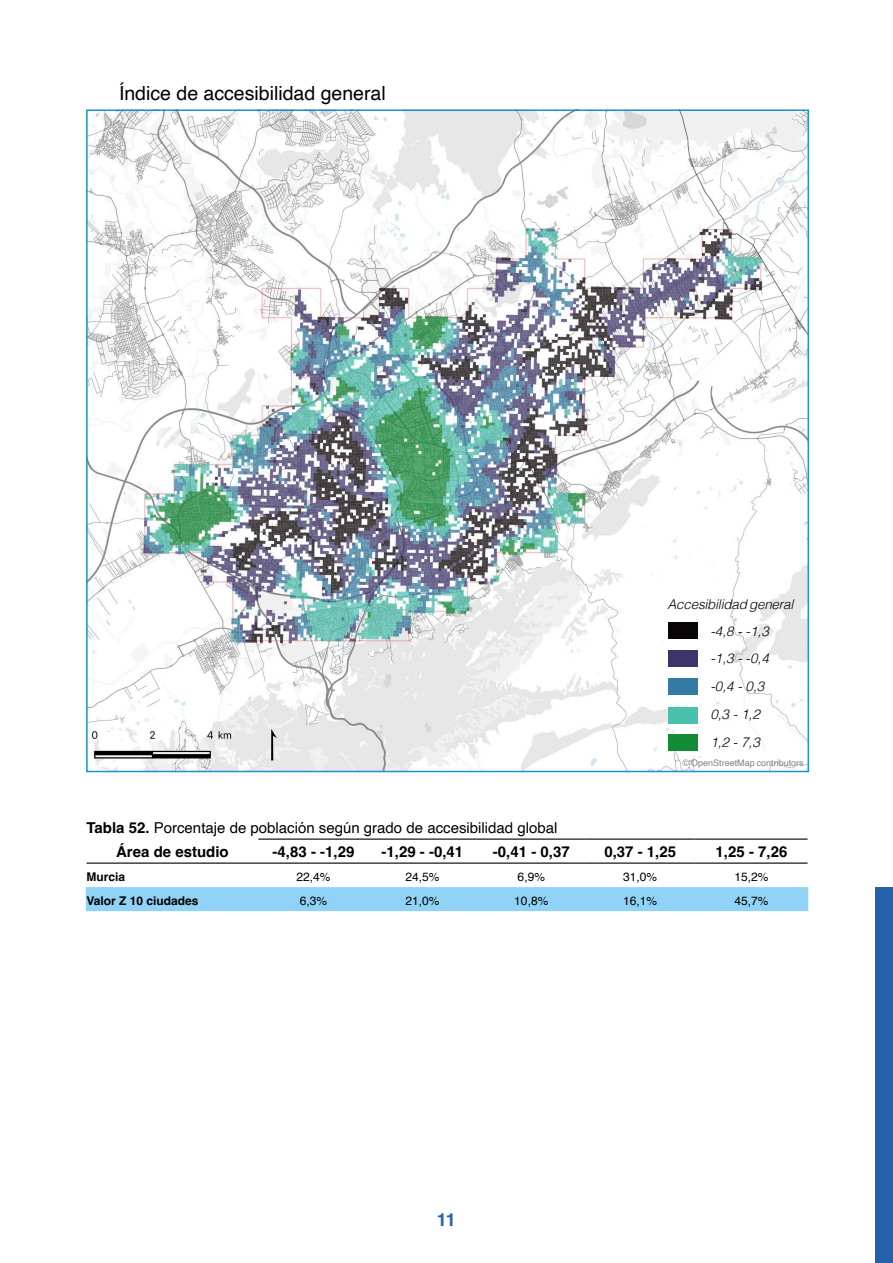
<style>
.page{position:relative;width:893px;height:1263px;background:#fff}
.page>*{position:absolute;margin:0;border:0;box-sizing:border-box;transform-origin:0 0}
.titol_mapa{font:19.5px "Helvetica";color:#000}
.t1{font:700 18px "Helvetica";color:#2560ab}
.t2{font:700 15px "Helvetica";color:#000}
.t3{font:15px "Helvetica";color:#000}
.cos_mapes{font:italic 300 13.5px "Helvetica";letter-spacing:-.015em;color:#000}
.t4{font:12px "Helvetica";color:#000}
.t5{font:700 12px "Helvetica";color:#000}
.titol_mapa-2{font:9px "Helvetica";color:#828285}
.s1{font-weight:700}
</style>
<div class="page">
<div style="left:876px;top:887px;width:17px;height:376px;background:#2560ab"></div>
<img style="left:86px;top:112px;width:722px;height:661px">
<div style="left:668px;top:622px;width:29px;height:17px;background:#070506"></div>
<div style="left:668px;top:650px;width:29px;height:17px;background:#3d346b"></div>
<div style="left:668px;top:678px;width:29px;height:17px;background:#337ba4"></div>
<div style="left:668px;top:707px;width:29px;height:17px;background:#4ac1ad"></div>
<div style="left:668px;top:734px;width:29px;height:17px;background:#128b37"></div>
<div style="left:86px;top:887px;width:722px;height:24px;background:#90d3f6"></div>
<hr style="left:258px;top:838px;width:110px;height:2px;background:#000">
<hr style="left:368px;top:838px;width:109px;height:2px;background:#000">
<hr style="left:477px;top:838px;width:109px;height:2px;background:#000">
<hr style="left:586px;top:838px;width:109px;height:2px;background:#000">
<hr style="left:695px;top:838px;width:112px;height:2px;background:#000">
<hr style="left:87px;top:862px;width:172px;height:2px;background:#000">
<hr style="left:259px;top:862px;width:109px;height:2px;background:#000">
<hr style="left:368px;top:862px;width:109px;height:2px;background:#000">
<hr style="left:477px;top:862px;width:109px;height:2px;background:#000">
<hr style="left:586px;top:862px;width:109px;height:2px;background:#000">
<hr style="left:695px;top:862px;width:112px;height:2px;background:#000">
<p class="titol_mapa" style="left:119px;top:78px;width:268px">Índice de accesibilidad general</p>
<p class="cos_mapes" style="left:668px;top:592px;width:127px">Accesibilidad general</p>
<p class="cos_mapes" style="left:710px;top:619px;width:60px">-4,8 - -1,3</p>
<p class="cos_mapes" style="left:710px;top:647px;width:60px">-1,3 - -0,4</p>
<p class="cos_mapes" style="left:710px;top:675px;width:56px">-0,4 - 0,3</p>
<p class="cos_mapes" style="left:710px;top:703px;width:51px">0,3 - 1,2</p>
<p class="cos_mapes" style="left:710px;top:730px;width:51px">1,2 - 7,3</p>
<p class="titol_mapa-2" style="left:682px;top:756px;width:123px">© OpenStreetMap contributors</p>
<p class="t3" style="left:87px;top:816px;width:472px"><span class="s1">Tabla 52.</span> Porcentaje de población según grado de accesibilidad global</p>
<p class="t2" style="left:116px;top:843px;width:114px">Área de estudio</p>
<p class="t2" style="left:273px;top:843px;width:83px">-4,83 - -1,29</p>
<p class="t2" style="left:382px;top:843px;width:83px">-1,29 - -0,41</p>
<p class="t2" style="left:493px;top:843px;width:78px">-0,41 - 0,37</p>
<p class="t2" style="left:604px;top:843px;width:73px">0,37 - 1,25</p>
<p class="t2" style="left:716px;top:843px;width:73px">1,25 - 7,26</p>
<p class="t5" style="left:87px;top:869px;width:40px">Murcia</p>
<p class="t4" style="left:296px;top:868px;width:36px">22,4%</p>
<p class="t4" style="left:405px;top:868px;width:36px">24,5%</p>
<p class="t4" style="left:518px;top:868px;width:29px">6,9%</p>
<p class="t4" style="left:623px;top:868px;width:36px">31,0%</p>
<p class="t4" style="left:734px;top:868px;width:36px">15,2%</p>
<p class="t5" style="left:87px;top:893px;width:114px">Valor Z 10 ciudades</p>
<p class="t4" style="left:300px;top:892px;width:29px">6,3%</p>
<p class="t4" style="left:405px;top:892px;width:36px">21,0%</p>
<p class="t4" style="left:514px;top:892px;width:36px">10,8%</p>
<p class="t4" style="left:623px;top:892px;width:36px">16,1%</p>
<p class="t4" style="left:734px;top:892px;width:36px">45,7%</p>
<p class="t1" style="left:437px;top:1208px;width:21px">11</p>
</div>
